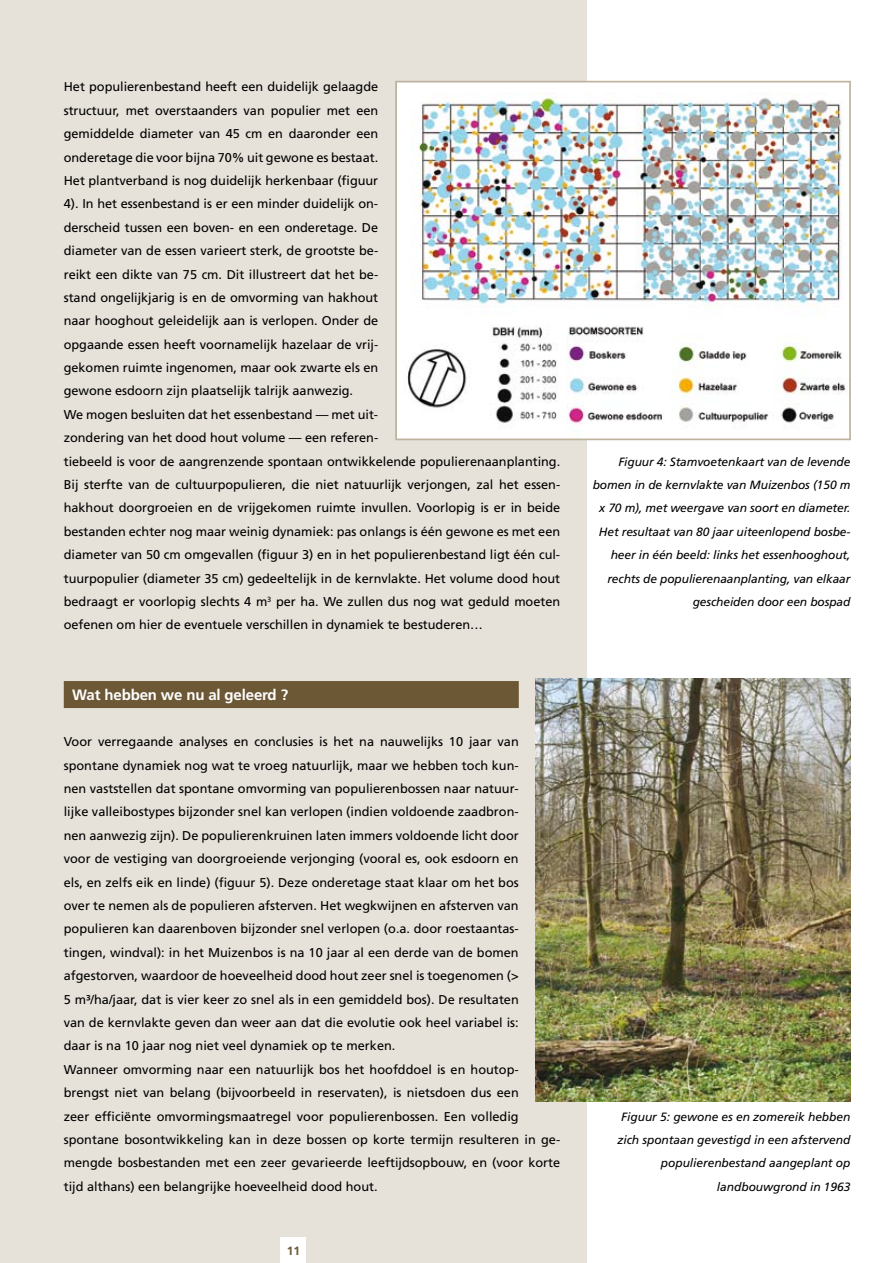
<style>
.page{position:relative;width:893px;height:1263px;background:#fff}
.page>*{position:absolute;margin:0;border:0;box-sizing:border-box;transform-origin:0 0}
.t1{font:700 15px "Frutiger";letter-spacing:-.01em;color:#fff}
.t2{font:12.75px/23.4px "Frutiger LT Std";letter-spacing:-.005em;color:#000}
.t3{font:italic 12px/23.4px "Frutiger";letter-spacing:-.01em;color:#000;text-align:right}
.t4{font:italic 12px/23.4px "Frutiger LT Std";letter-spacing:-.005em;color:#000;text-align:right}
.t5{font:700 12px "Frutiger";color:#6d5836}
</style>
<div class="page">
<div style="left:0;top:0;width:587px;height:1263px;background:#e6e1d9"></div>
<div style="left:281px;top:1237px;width:25px;height:26px;background:#fff"></div>
<div style="left:64px;top:681px;width:455px;height:27px;background:#6d5836"></div>
<div style="left:396px;top:82px;width:454px;height:357px;background:#fff"></div>
<img style="left:407px;top:92px;width:439px;height:341px">
<div style="left:395px;top:81px;width:456px;height:359px;border:2px solid #bfb29f"></div>
<img style="left:536px;top:679px;width:314px;height:422px">
<p class="t2" style="left:64px;top:75px;width:498px">Het populierenbestand heeft een duidelijk gelaagde<br>structuur, met overstaanders van populier met een<br>gemiddelde diameter van 45 cm en daaronder een<br>onderetage die voor bijna 70% uit gewone es bestaat.<br>Het plantverband is nog duidelijk herkenbaar (figuur<br>4). In het essenbestand is er een minder duidelijk on-<br>derscheid tussen een boven- en een onderetage. De<br>diameter van de essen varieert sterk, de grootste be-<br>reikt een dikte van 75 cm. Dit illustreert dat het be-<br>stand ongelijkjarig is en de omvorming van hakhout<br>naar hooghout geleidelijk aan is verlopen. Onder de<br>opgaande essen heeft voornamelijk hazelaar de vrij-<br>gekomen ruimte ingenomen, maar ook zwarte els en<br>gewone esdoorn zijn plaatselijk talrijk aanwezig.<br>We mogen besluiten dat het essenbestand — met uit-<br>zondering van het dood hout volume — een referen-<br>tiebeeld is voor de aangrenzende spontaan ontwikkelende populierenaanplanting.<br>Bij sterfte van de cultuurpopulieren, die niet natuurlijk verjongen, zal het essen&shy;hakhout doorgroeien en de vrijgekomen ruimte invullen. Voorlopig is er in beide bestanden echter nog maar weinig dynamiek: pas onlangs is één gewone es met een diameter van 50 cm omgevallen (figuur 3) en in het populierenbestand ligt één cul&shy;tuurpopulier (diameter 35 cm) gedeeltelijk in de kernvlakte. Het volume dood hout bedraagt er voorlopig slechts 4 m<sup>3</sup> per ha. We zullen dus nog wat geduld moeten oefenen om hier de eventuele verschillen in dynamiek te bestuderen…</p>
<p class="t1" style="left:72px;top:685px;width:217px">Wat hebben we nu al geleerd ?</p>
<p class="t2" style="left:64px;top:730px;width:498px">Voor verregaande analyses en conclusies is het na nauwelijks 10 jaar van spontane dynamiek nog wat te vroeg natuurlijk, maar we hebben toch kun-<br>nen vaststellen dat spontane omvorming van populierenbossen naar natuur-<br>lijke valleibostypes bijzonder snel kan verlopen (indien voldoende zaadbron-<br>nen aanwezig zijn). De populierenkruinen laten immers voldoende licht door<br>voor de vestiging van doorgroeiende verjonging (vooral es, ook esdoorn en<br>els, en zelfs eik en linde) (figuur 5). Deze onderetage staat klaar om het bos<br>over te nemen als de populieren afsterven. Het wegkwijnen en afsterven van populieren kan daarenboven bijzonder snel verlopen (o.a. door roestaantas&shy;tingen, windval): in het Muizenbos is na 10 jaar al een derde van de bomen afgestorven, waardoor de hoeveelheid dood hout zeer snel is toegenomen (&gt;<br>5 m³/ha/jaar, dat is vier keer zo snel als in een gemiddeld bos). De resultaten<br>van de kernvlakte geven dan weer aan dat die evolutie ook heel variabel is:<br>daar is na 10 jaar nog niet veel dynamiek op te merken.<br>Wanneer omvorming naar een natuurlijk bos het hoofddoel is en houtop&shy;brengst niet van belang (bijvoorbeeld in reservaten), is nietsdoen dus een<br>zeer efficiënte omvormingsmaatregel voor populierenbossen. Een volledig spontane bosontwikkeling kan in deze bossen op korte termijn resulteren in ge&shy;mengde bosbestanden met een zeer gevarieerde leeftijdsopbouw, en (voor korte tijd althans) een belangrijke hoeveelheid dood hout.</p>
<p class="t5" style="left:287px;top:1244px;width:15px">11</p>
<p class="t3" style="left:593px;top:450px;width:259px">Figuur 4: Stamvoetenkaart van de levende bomen in de kernvlakte van Muizenbos (150 m x 70 m), met weergave van soort en diameter.<br>Het resultaat van 80 jaar uiteenlopend bosbe&shy;heer in één beeld: links het essenhooghout, rechts de populierenaanplanting, van elkaar gescheiden door een bospad</p>
<p class="t4" style="left:617px;top:1105px;width:234px">Figuur 5: gewone es en zomereik hebben zich spontaan gevestigd in een afstervend populierenbestand aangeplant op landbouwgrond in 1963</p>
</div>
